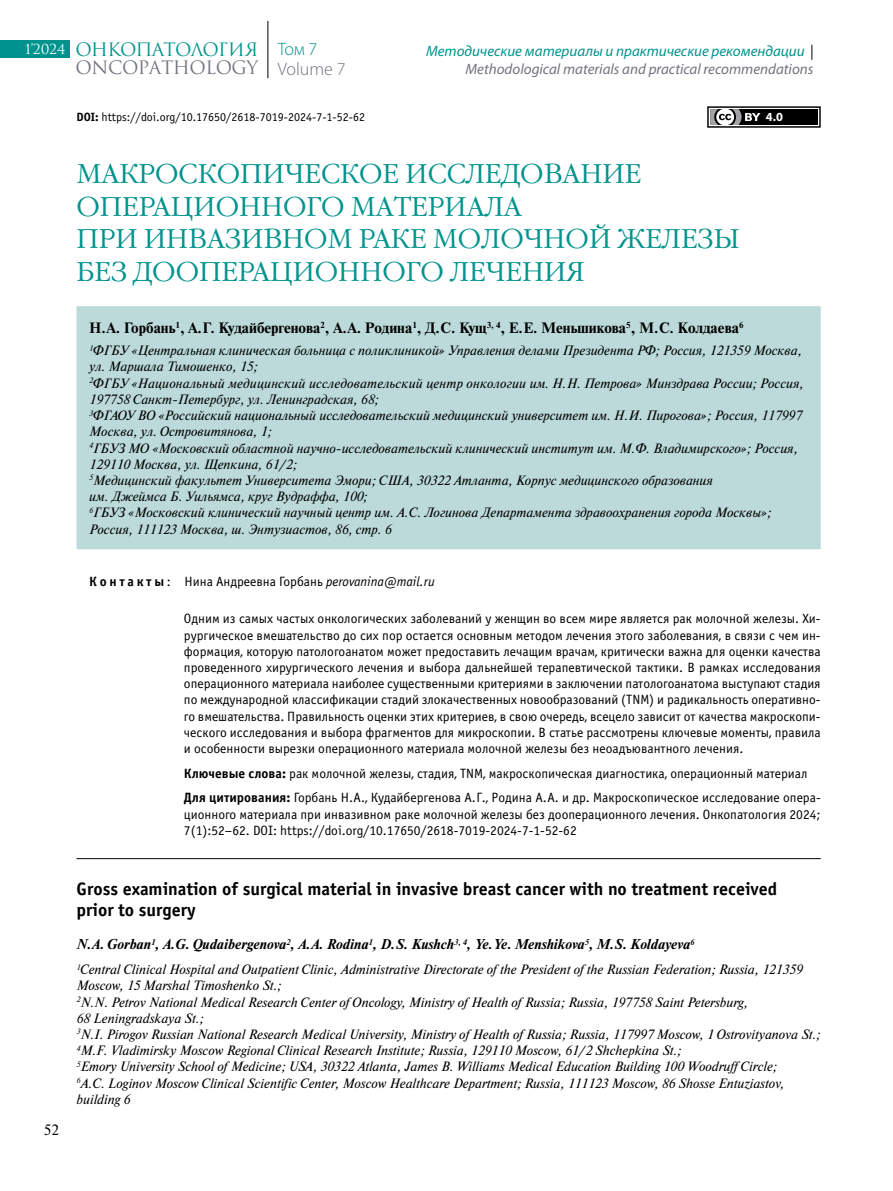
<style>
.page{position:relative;width:893px;height:1191px;background:#fff}
.page>*{position:absolute;margin:0;border:0;box-sizing:border-box;transform-origin:0 0}
.t1{font:300 27px "Garamond C";color:#00938d}
.t2{font:700 18px/21.6px "Officina Sans C";color:#000}
.t3{font:18px/17.7px "Romul";letter-spacing:-.04em;color:#00938d}
.t4{font:italic 15px/18px "Myriad Pro";color:#72747e;text-align:right}
.t5{font:700 15px "Newton C";color:#000}
.t6{font:15px "Newton C";color:#000}
.t7{font:italic 700 14.25px "Newton C";color:#000}
.t8{font:italic 13.5px/16.2px "Newton C";color:#000}
.t9{font:13.5px/16.2px "Officina Sans C";color:#000}
.t10{font:13.5px "Romul";color:#fff}
.t11{font:700 12.45px "Myriad Pro";color:#fff}
.t12{font:12px "Officina Sans C";color:#000}
.s1{font-family:"Myriad Pro";font-weight:300}
.s2{color:#72747e}
.s3{font-family:"Myriad Pro";font-weight:300;color:#72747e}
.s4{color:#00938d}
.s5{color:#000}
.s6{font-weight:700}
.s7{font-style:italic}
</style>
<div class="page">
<div style="left:0;top:40px;width:70px;height:17px;background:#00938d"></div>
<hr style="left:268px;top:21px;width:1px;height:57px;background:#000">
<div style="left:77px;top:306px;width:744px;height:243px;background:#bbdad9"></div>
<hr style="left:77px;top:858px;width:744px;height:1px;background:#000">
<div style="left:707px;top:106px;width:114px;height:22px;border:1px solid #000"></div>
<div style="left:710px;top:109px;width:108px;height:16px;background:#000"></div>
<svg style="left:710px;top:109px;width:50px;height:16px"></svg>
<h2 class="t3" style="left:75px;top:41px;width:272px">ОНКОПАТОЛОГИЯ <span class="s1">Том 7<br></span><span class="s2">ONCOPATHOLOGY</span> <span class="s3">Volume 7</span></h2>
<p class="t10" style="left:25px;top:41px;width:42px">1’2024</p>
<p class="t4" style="left:426px;top:41px;width:389px"><span class="s4">Методические материалы и практические рекомендации</span> <span class="s5">|<br></span>Methodological materials and practical recommendations</p>
<p class="t12" style="left:77px;top:111px;width:290px"><span class="s6">DOI:</span> https://doi.org/10.17650/2618‑7019‑2024‑7‑1‑52‑62</p>
<p class="t11" style="left:766px;top:109px;width:18px">4.0</p>
<h1 class="t1" style="left:77px;top:159px;width:22px">МАКРО</h1>
<h1 class="t1" style="left:179px;top:159px;width:41px">СКОПИЧЕ</h1>
<h1 class="t1" style="left:321px;top:159px;width:40px">СКОЕ</h1>
<h1 class="t1" style="left:405px;top:159px;width:81px">ИССЛЕДОВАНИЕ</h1>
<h1 class="t1" style="left:77px;top:192px;width:22px">ОПЕРАЦИОННОГО</h1>
<h1 class="t1" style="left:351px;top:192px;width:20px">МАТЕРИАЛА</h1>
<h1 class="t1" style="left:77px;top:224px;width:21px">ПРИИНВАЗИВНОМ</h1>
<h1 class="t1" style="left:359px;top:224px;width:18px">РАКЕ</h1>
<h1 class="t1" style="left:433px;top:224px;width:24px">МОЛОЧНОЙ</h1>
<h1 class="t1" style="left:618px;top:224px;width:22px">ЖЕЛЕЗЫ</h1>
<h1 class="t1" style="left:77px;top:256px;width:21px">БЕЗДООПЕРАЦИОННОГО</h1>
<h1 class="t1" style="left:450px;top:256px;width:21px">ЛЕЧЕНИЯ</h1>
<p class="t5" style="left:89px;top:319px;width:656px">Н.А. Горбань<sup>1</sup>, А.Г. Кудайбергенова<sup>2</sup>, А.А. Родина<sup>1</sup>, Д.С. Кущ<sup>3,</sup> <sup>4</sup>, Е.Е. Меньшикова<sup>5</sup>, М.С. Колдаева<sup>6</sup></p>
<p class="t8" style="left:89px;top:342px;width:716px"><sup>1</sup>ФГБУ «Центральная клиническая больница с поликлиникой» Управления делами Президента РФ; Россия, 121359 Москва, ул. Маршала Тимошенко, 15;<br><sup>2</sup>ФГБУ «Национальный медицинский исследовательский центр онкологии им. Н.Н. Петрова» Минздрава России; Россия, 197758 Санкт-Петербург, ул. Ленинградская, 68;<br><sup>3</sup>ФГАОУ ВО «Российский национальный исследовательский медицинский университет им. Н.И. Пирогова»; Россия, 117997<br>Москва, ул. Островитянова, 1;<br><sup>4</sup>ГБУЗ МО «Московский областной научно-исследовательский клинический институт им. М.Ф. Владимирского»; Россия, 129110 Москва, ул. Щепкина, 61/2;<br><sup>5</sup>Медицинский факультет Университета Эмори; США, 30322 Атланта, Корпус медицинского образования<br>им. Джеймса Б. Уильямса, круг Вудраффа, 100;<br><sup>6</sup>ГБУЗ «Московский клинический научный центр им. А.С. Логинова Департамента здравоохранения города Москвы»; Россия, 111123 Москва, ш. Энтузиастов, 86, стр. 6</p>
<p class="t9" style="left:89px;top:573px;width:347px"><span class="s6">К о н т а к т ы</span> : Н ина Андреевна Горбань <span class="s7">perovanina@mail.ru</span></p>
<p class="t9" style="left:184px;top:611px;width:638px;text-align:justify">Одним из самых частых онкологических заболеваний у женщин во всем мире является рак молочной железы. Хи‑ рургическое вмешательство до сих пор остается основным методом лечения этого заболевания, в связи с чем ин‑ формация, которую патологоанатом может предоставить лечащим врачам, критически важна для оценки качества проведенного хирургического лечения и выбора дальнейшей терапевтической тактики. В рамках исследования операционного материала наиболее существенными критериями в заключении патологоанатома выступают стадия по международной классификации стадий злокачественных новообразований (TNM) и радикальность оперативно‑ го вмешательства. П равильность оценки этих критериев, в свою очередь, всецело зависит от качества макроскопи‑ ческого исследования и выбора фрагментов для микроскопии. В статье рассмотрены ключевые моменты, правила и особенности вырезки операционного материала молочной железы без неоадъювантного лечения.</p>
<p class="t9" style="left:184px;top:761px;width:638px;line-height:24.8px"><span class="s6">Ключевые слова:</span> рак молочной железы, стадия, TNM, макроскопическая диагностика, операционный материал<br><span class="s6">Для цитирования:</span> Горбань Н . А., Кудайбергенова А. Г., Родина А. А. и др. Макроскопическое исследование опера‑</p>
<p class="t9" style="left:184px;top:806px;width:638px">ционного материала при инвазивном раке молочной железы без дооперационного лечения. Онкопатология 2024;<br>7(1):52–62. DOI: https://doi.org/10.17650/2618‑7019‑2024‑7‑1‑52‑62</p>
<p class="t6" style="left:44px;top:1121px;width:17px">52</p>
<h2 class="t2" style="left:77px;top:878px;width:702px">Gross examination of surgical material in invasive breast cancer with no treatment received prior to surgery</h2>
<p class="t7" style="left:77px;top:936px;width:619px">N. A. Gorban<sup>1</sup>, A. G. Qudaibergenova<sup>2</sup>, A. A. Rodina<sup>1</sup>, D. S. Kushch<sup>3,</sup> <sup>4</sup>, Ye. Ye. Menshikova<sup>5</sup>, M. S. Koldayeva<sup>6</sup></p>
<p class="t8" style="left:77px;top:961px;width:745px"><sup>1</sup>Central Clinical Hospital and Outpatient Clinic, Administrative Directorate of the President of the Russian Federation; Russia, 121359<br>Moscow, 15 Marshal Timoshenko St.;<br><sup>2</sup>N.N. Petrov National Medical Research Center of Oncology, Ministry of Health of Russia; Russia, 197758 Saint Petersburg,<br>68 Leningradskaya St.;<br><sup>3</sup>N.I. Pirogov Russian National Research Medical University, Ministry of Health of Russia; Russia, 117997 Moscow, 1 Ostrovityanova St.; <sup>4</sup>M.F. Vladimirsky Moscow Regional Clinical Research Institute; Russia, 129110 Moscow, 61/2 Shchepkina St.;<br><sup>5</sup>Emory University School of Medicine; USA, 30322 Atlanta, James B. Williams Medical Education Building 100 Woodruff Circle;<br><sup>6</sup>А.С. Loginov Moscow Clinical Scientific Center, Moscow Healthcare Department; Russia, 111123 Moscow, 86 Shosse Entuziastov, building 6</p>
</div>
